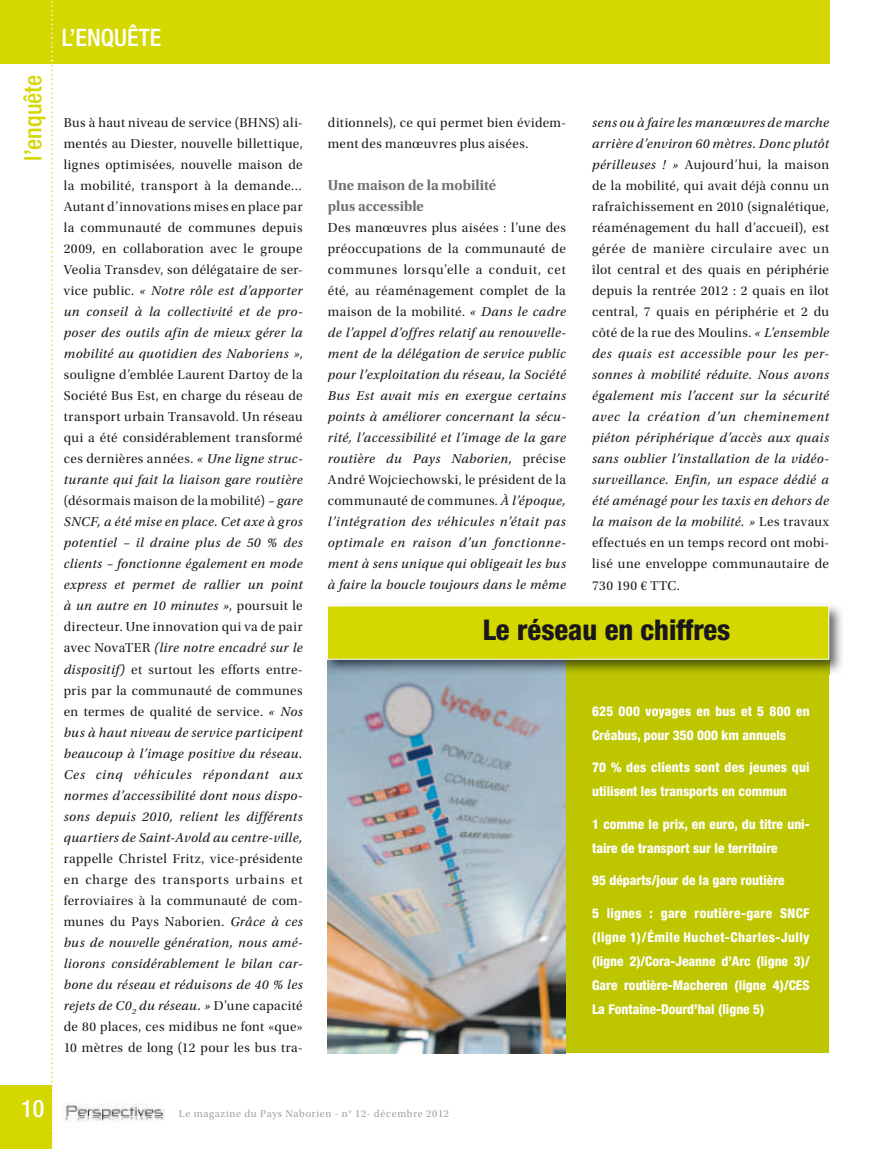
<style>
.page{position:relative;width:893px;height:1149px;background:#fff}
.page>*{position:absolute;margin:0;border:0;box-sizing:border-box;transform-origin:0 0}
.t1{font:800 condensed 28.5px "Helvetica Neue";color:#1a171c}
.t2{font:500 condensed 24px "Helvetica Neue";color:#fff}
.t3{font:500 condensed 24px "Helvetica Neue";color:#d4d700}
.t4{font:15px/21px "Utopia Std Bold Subh";color:#707173}
.t5{font:13.5px/21px "Utopia Std Subh";letter-spacing:.03em;color:#1a171c;text-align:justify}
.t6{font:italic 13.5px/21px "Utopia Std";letter-spacing:.03em;color:#1a171c;text-align:justify}
.t7{font:800 condensed 13.5px/24px "Helvetica Neue";color:#fff}
.t8{font:10.5px "Utopia Std Subh";letter-spacing:.065em;color:#9d9ea0}
.s1{font-family:"Utopia Std Subh";font-style:normal}
.s2{font-family:"Utopia Std";font-style:italic}
</style>
<div class="page">
<div style="left:0;top:0;width:829px;height:64px;background:#d4d700"></div>
<div style="left:0;top:1084px;width:51px;height:64px;background:#d4d700"></div>
<svg style="left:51px;top:0;width:2px;height:1149px"></svg>
<div style="left:328px;top:659px;width:501px;height:393px;background:#bdc600"></div>
<img style="left:63px;top:1103px;width:102px;height:18px">
<img style="left:328px;top:674px;width:238px;height:378px">
<img style="left:327px;top:606px;width:515px;height:68px">
<img style="left:328px;top:659px;width:501px;height:15px">
<div style="left:327px;top:605px;width:502px;height:54px;background:#d4d700;border:1px solid #fff"></div>
<h2 class="t3" style="left:19px;top:161px;width:87px;rotate:-90deg">l’enquête</h2>
<h2 class="t2" style="left:62px;top:23px;width:101px">L’ENQUÊTE</h2>
<p class="t5" style="left:64px;top:112px;width:240px">Bus à haut niveau de service (BHNS) ali&shy;mentés au Diester, nouvelle billettique, lignes optimisées, nouvelle maison de la mobilité, transport à la demande… Autant d’innovations mises en place par la communauté de communes depuis 2009, en collaboration avec le groupe Veolia Transdev, son délégataire de ser-</p>
<p class="t6" style="left:64px;top:280px;width:240px"><span class="s1">vice public.</span> « Notre rôle est d’apporter un conseil à la collectivité et de pro&shy;poser des outils afin de mieux gérer la mobilité au quotidien des Naboriens »<span class="s1">,</span></p>
<p class="t5" style="left:64px;top:364px;width:240px">souligne d’emblée Laurent Dartoy de la Société Bus Est, en charge du réseau de transport urbain Transavold. Un réseau qui a été considérablement transformé ces dernières années. <span class="s2">« Une ligne struc-</span></p>
<p class="t6" style="left:64px;top:469px;width:240px">turante qui fait la liaison gare routière</p>
<p class="t5" style="left:64px;top:490px;width:240px">(désormais maison de la mobilité) <span class="s2">– gare</span></p>
<p class="t6" style="left:64px;top:511px;width:240px">SNCF, a été mise en place. Cet axe à gros potentiel – il draine plus de 50 % des clients – fonctionne également en mode express et permet de rallier un point à un autre en 10 minutes »<span class="s1">, poursuit le</span></p>
<p class="t5" style="left:64px;top:616px;width:240px">directeur. Une innovation qui va de pair</p>
<p class="t6" style="left:64px;top:637px;width:240px"><span class="s1">avec NovaTER</span> (lire notre encadré sur le</p>
<p class="t5" style="left:64px;top:658px;width:240px"><span class="s2">dispositif)</span> et surtout les efforts entre&shy;pris par la communauté de communes en termes de qualité de service. <span class="s2">« Nos</span></p>
<p class="t6" style="left:64px;top:721px;width:240px">bus à haut niveau de service participent beaucoup à l’image positive du réseau.<br>Ces cinq véhicules répondant aux normes d’accessibilité dont nous dispo&shy;sons depuis 2010, relient les différents quartiers de Saint-Avold au centre-ville,</p>
<p class="t5" style="left:64px;top:847px;width:240px">rappelle Christel Fritz, vice-présidente en charge des transports urbains et ferroviaires à la communauté de com&shy;munes du Pays Naborien. <span class="s2">Grâce à ces</span></p>
<p class="t6" style="left:64px;top:931px;width:240px">bus de nouvelle génération, nous amé&shy;liorons considérablement le bilan car&shy;bone du réseau et réduisons de 40 % les rejets de C0<sub>2</sub> du réseau. » <span class="s1">D’une capacité</span></p>
<p class="t5" style="left:64px;top:1015px;width:240px">de 80 places, ces midibus ne font «que»<br>10 mètres de long (12 pour les bus tra-</p>
<p class="t5" style="left:328px;top:112px;width:240px">ditionnels), ce qui permet bien évidem&shy;ment des manœuvres plus aisées.</p>
<p class="t4" style="left:328px;top:175px;width:170px">Une maison de la mobilité plus accessible</p>
<p class="t5" style="left:328px;top:217px;width:240px">Des manœuvres plus aisées : l’une des préoccupations de la communauté de communes lorsqu’elle a conduit, cet été, au réaménagement complet de la maison de la mobilité. <span class="s2">« Dans le cadre</span></p>
<p class="t6" style="left:328px;top:322px;width:240px">de l’appel d’offres relatifau renouvelle&shy;ment de la délégation de service public pour l’exploitation du réseau, la Société Bus Est avait mis en exergue certains points à améliorer concernant la sécu&shy;rité, l’accessibilité et l’image de la gare routière du Pays Naborien, <span class="s1">précise</span></p>
<p class="t5" style="left:328px;top:469px;width:240px">André Wojciechowski, le président de la communauté de communes. <span class="s2">À l’époque,</span></p>
<p class="t6" style="left:328px;top:511px;width:240px">l’intégration des véhicules n’était pas optimale en raison d’un fonctionne&shy;ment à sens unique qui obligeait les bus à faire la boucle toujours dans le même</p>
<p class="t6" style="left:592px;top:112px;width:238px">sens ou à faire les manœuvres de marche arrière d’environ 60 mètres. Donc plutôt</p>
<p class="t5" style="left:592px;top:154px;width:238px"><span class="s2">périlleuses ! »</span> Aujourd’hui, la maison de la mobilité, qui avait déjà connu un rafraîchissement en 2010 (signalétique, réaménagement du hall d’accueil), est gérée de manière circulaire avec un îlot central et des quais en périphérie depuis la rentrée 2012 : 2 quais en îlot central, 7 quais en périphérie et 2 du côté de la rue des Moulins. <span class="s2">« L’ensemble</span></p>
<p class="t6" style="left:592px;top:343px;width:239px">des quais est accessible pour les per&shy;sonnes à mobilité réduite. Nous avons également mis l’accent sur la sécurité avec la création d’un cheminement piéton périphérique d’accès aux quais sans oublier l’installation de la vidéo&shy;surveillance. Enfin, un espace dédié a été aménagé pour les taxis en dehors de la maison de la mobilité. » <span class="s1">Les travaux</span></p>
<p class="t5" style="left:592px;top:532px;width:238px">effectués en un temps record ont mobi&shy;lisé une enveloppe communautaire de 730 190 € TTC.</p>
<h1 class="t1" style="left:483px;top:611px;width:249px">Le réseau en chiffres</h1>
<p class="t7" style="left:592px;top:698px;width:219px">625 000 voyages en bus et 5 800 en<br>Créabus, pour 350 000 km annuels</p>
<p class="t7" style="left:592px;top:755px;width:219px">70 % des clients sont des jeunes qui utilisent les transports en commun</p>
<p class="t7" style="left:592px;top:811px;width:219px">1 comme le prix, en euro, du titre uni&shy;taire de transport sur le territoire</p>
<p class="t7" style="left:592px;top:868px;width:194px">95 départs/jour de la gare routière</p>
<p class="t7" style="left:592px;top:900px;width:219px;text-align:justify">5 lignes : gare routière-gare SNCF (ligne 1)/Émile Huchet-Charles-Jully (ligne 2)/Cora-Jeanne d’Arc (ligne 3)/ Gare routière-Macheren (ligne 4)/CES La Fontaine-Dourd’hal (ligne 5)</p>
<h2 class="t2" style="left:21px;top:1093px;width:25px">10</h2>
<p class="t8" style="left:179px;top:1107px;width:272px">Le magazine du Pays Naborien - n° 12- décembre 2012</p>
</div>
